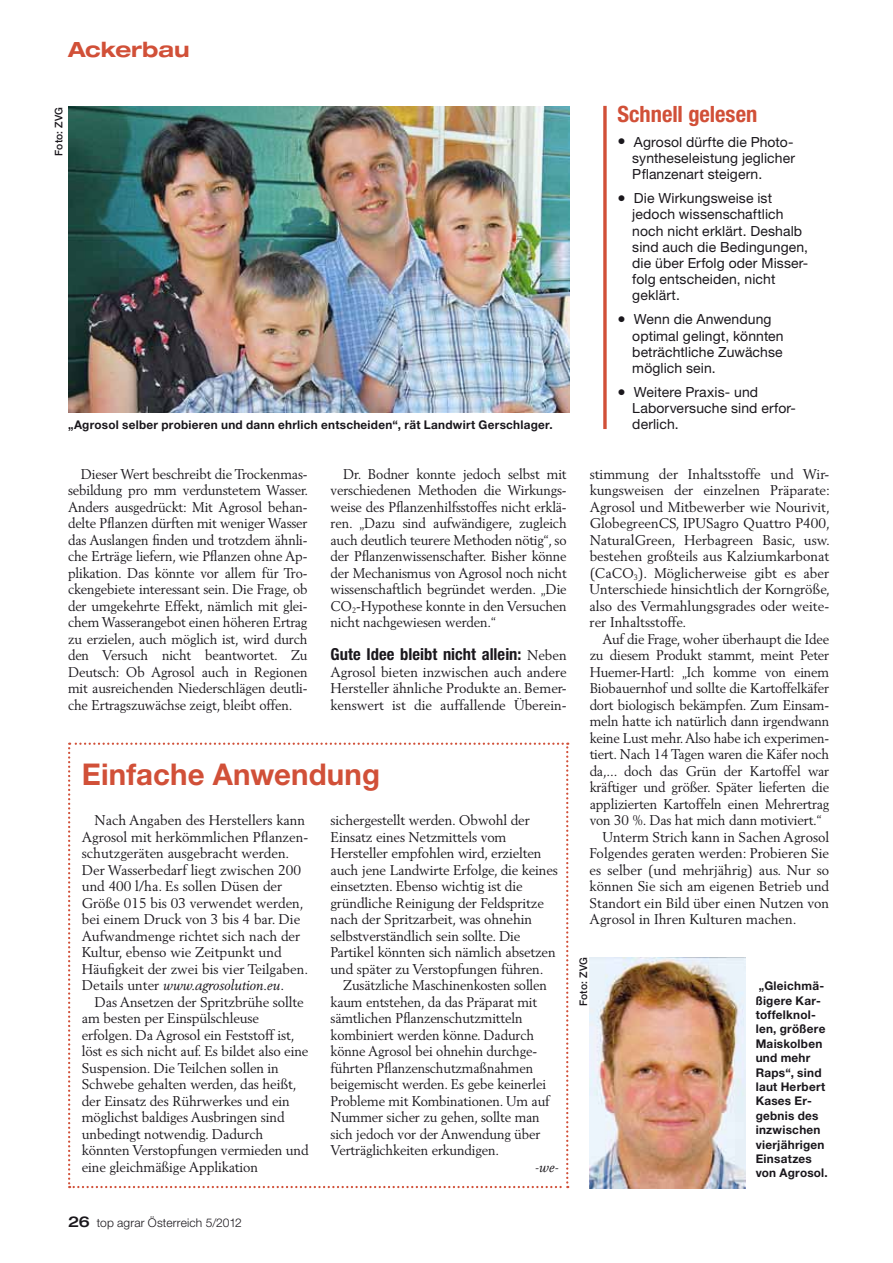
<style>
.page{position:relative;width:893px;height:1263px;background:#fff}
.page>*{position:absolute;margin:0;border:0;box-sizing:border-box;transform-origin:0 0}
.t1{font:700 30px "Helvetica Neue LT";letter-spacing:.005em;color:#d15038}
.t2{font:700 condensed 22.5px "Helvetica Neue LT";color:#d15038}
.t3{font:700 expanded 21px "Helvetica Neue LT";color:#d15038}
.t4{font:700 condensed 16.5px "Helvetica Neue LT";color:#1a171c}
.t5{font:13.95px/16.5px "Berling LT";letter-spacing:-.01em;color:#1a171c;text-align:justify;scale:.96 1}
.t6{font:13.95px/16.5px "Berling LT";letter-spacing:-.01em;color:#1a171c}
.t7{font:13.95px/16.2px "Helvetica Neue LT";letter-spacing:.01em;color:#1a171c}
.t8{font:italic 13.95px "Berling LT";color:#1a171c}
.t9{font:700 12px/14.4px "Helvetica Neue LT";letter-spacing:.025em;color:#1a171c}
.t10{font:300 12px "Helvetica Neue LT";letter-spacing:.01em;color:#1a171c}
.t11{font:500 10.5px "Helvetica Neue LT";letter-spacing:.01em;color:#1a171c}
.s1{font-family:"Berling LT";font-size:16.5px}
.s2{font-family:"Berling LT";font-weight:400;font-stretch:normal;font-size:13.95px}
.s3{font-style:italic}
.s4{font-weight:500;font-stretch:expanded;font-size:15px}
</style>
<div class="page">
<svg style="left:603px;top:106px;width:4px;height:323px"></svg>
<img style="left:590px;top:957px;width:155px;height:231px">
<img style="left:68px;top:106px;width:501px;height:306px">
<svg style="left:68px;top:742px;width:500px;height:446px"></svg>
<h3 class="t3" style="left:68px;top:36px;width:123px">Ackerbau</h3>
<p class="t11" style="left:53px;top:156px;width:50px;rotate:-90deg">Foto: ZVG</p>
<p class="t9" style="left:68px;top:417px;width:486px">„Agrosol selber probieren und dann ehrlich entscheiden“, rät Landwirt Gerschlager.</p>
<h2 class="t2" style="left:617px;top:101px;width:141px">Schnell gelesen</h2>
<p class="t7" style="left:632px;top:133px;width:164px;text-align:justify;text-indent:-15px"><span class="s1">•</span> Agrosol dürfte die Photo&shy;syntheseleistung jeglicher Pflanzenart steigern.</p>
<p class="t7" style="left:632px;top:190px;width:178px;text-indent:-15px"><span class="s1">•</span> Die Wirkungsweise ist jedoch wissenschaftlich noch nicht erklärt. Deshalb sind auch die Bedingungen, die über Erfolg oder Misser&shy;folg entscheiden, nicht geklärt.</p>
<p class="t7" style="left:632px;top:311px;width:153px;text-indent:-15px"><span class="s1">•</span> Wenn die Anwendung optimal gelingt, könnten beträchtliche Zuwächse möglich sein.</p>
<p class="t7" style="left:632px;top:384px;width:165px;text-indent:-15px"><span class="s1">•</span> Weitere Praxis- und<br>Laborversuche sind erfor&shy;derlich.</p>
<p class="t5" style="left:68px;top:465px;width:252px;text-indent:13px">Dieser Wert beschreibt die Trockenmas&shy;sebildung pro mm verdunstetem Wasser.<br>Anders ausgedrückt: Mit Agrosol behan&shy;delte Pflanzen dürften mit weniger Wasser das Auslangen finden und trotzdem ähnli&shy;che Erträge liefern, wie Pflanzen ohne Ap&shy;plikation. Das könnte vor allem für Tro&shy;ckengebiete interessant sein. Die Frage, ob der umgekehrte Effekt, nämlich mit glei&shy;chem Wasserangebot einen höheren Ertrag zu erzielen, auch möglich ist, wird durch den Versuch nicht beantwortet. Zu Deutsch: Ob Agrosol auch in Regionen mit ausreichenden Niederschlägen deutli&shy;che Ertragszuwächse zeigt, bleibt offen.</p>
<p class="t5" style="left:331px;top:465px;width:247px;text-indent:13px">Dr. Bodner konnte jedoch selbst mit verschiedenen Methoden die Wirkungs&shy;weise des Pflanzenhilfsstoffes nicht erklä&shy;ren. „Dazu sind aufwändigere, zugleich auch deutlich teurere Methoden nötig“, so der Pflanzenwissenschafter. Bisher könne der Mechanismus von Agrosol noch nicht wissenschaftlich begründet werden. „Die CO<sub>2</sub>-Hypothese konnte in den Versuchen nicht nachgewiesen werden.“</p>
<p class="t4" style="left:331px;top:644px;width:238px">Gute Idee bleibt nicht allein: <span class="s2">Neben</span></p>
<p class="t6" style="left:331px;top:663px;width:238px;text-align:justify">Agrosol bieten inzwischen auch andere Hersteller ähnliche Produkte an. Bemer&shy;kenswert ist die auffallende Überein-</p>
<h1 class="t1" style="left:82px;top:756px;width:300px">Einfache Anwendung</h1>
<p class="t6" style="left:82px;top:812px;width:228px;text-indent:13px">Nach Angaben des Herstellers kann Agrosol mit herkömmlichen Pflanzen&shy;schutzgeräten ausgebracht werden.<br>Der Wasserbedarf liegt zwischen 200 und 400 l/ha. Es sollen Düsen der Größe 015 bis 03 verwendet werden, bei einem Druck von 3 bis 4 bar. Die Aufwandmenge richtet sich nach der Kultur, ebenso wie Zeitpunkt und Häufigkeit der zwei bis vier Teilgaben.<br>Details unter <span class="s3">www.agrosolution.eu</span>.</p>
<p class="t6" style="left:82px;top:993px;width:228px;text-indent:13px">Das Ansetzen der Spritzbrühe sollte am besten per Einspülschleuse erfolgen. Da Agrosol ein Feststoff ist, löst es sich nicht auf. Es bildet also eine Suspension. Die Teilchen sollen in Schwebe gehalten werden, das heißt, der Einsatz des Rührwerkes und ein möglichst baldiges Ausbringen sind unbedingt notwendig. Dadurch könnten Verstopfungen vermieden und eine gleichmäßige Applikation</p>
<p class="t6" style="left:331px;top:812px;width:229px">sichergestellt werden. Obwohl der Einsatz eines Netzmittels vom Hersteller empfohlen wird, erzielten auch jene Landwirte Erfolge, die keines einsetzten. Ebenso wichtig ist die gründliche Reinigung der Feldspritze nach der Spritzarbeit, was ohnehin selbstverständlich sein sollte. Die Partikel könnten sich nämlich absetzen und später zu Verstopfungen führen.</p>
<p class="t5" style="left:331px;top:977px;width:230px;text-align:left;text-indent:13px">Zusätzliche Maschinenkosten sollen kaum entstehen, da das Präparat mit sämtlichen Pflanzenschutzmitteln kombiniert werden könne. Dadurch könne Agrosol bei ohnehin durchge&shy;führten Pflanzenschutzmaßnahmen beigemischt werden. Es gebe keinerlei Probleme mit Kombinationen. Um auf Nummer sicher zu gehen, sollte man sich jedoch vor der Anwendung über Verträglichkeiten erkundigen.</p>
<p class="t8" style="left:535px;top:1158px;width:25px">-we-</p>
<p class="t6" style="left:590px;top:465px;width:242px;text-align:justify">stimmung der Inhaltsstoffe und Wir&shy;kungsweisen der einzelnen Präparate:<br>Agrosol und Mitbewerber wie Nourivit, GlobegreenCS, IPUSagro Quattro P400, NaturalGreen, Herbagreen Basic, usw. bestehen großteils aus Kalziumkarbonat (CaCO<sub>3</sub>). Möglicherweise gibt es aber Unterschiede hinsichtlich der Korngröße, also des Vermahlungsgrades oder weite&shy;rer Inhaltsstoffe.</p>
<p class="t5" style="left:602px;top:630px;width:238px">Auf die Frage, woher überhaupt die Idee</p>
<p class="t5" style="left:590px;top:647px;width:251px">zu diesem Produkt stammt, meint Peter</p>
<p class="t5" style="left:590px;top:663px;width:251px">Huemer-Hartl: „Ich komme von einem</p>
<p class="t5" style="left:590px;top:680px;width:251px">Biobauernhof und sollte die Kartoffelkäfer</p>
<p class="t5" style="left:590px;top:696px;width:251px">dort biologisch bekämpfen. Zum Einsam-</p>
<p class="t5" style="left:590px;top:713px;width:251px">meln hatte ich natürlich dann irgendwann</p>
<p class="t5" style="left:590px;top:729px;width:251px">keine Lust mehr. Also habe ich experimen-</p>
<p class="t5" style="left:590px;top:746px;width:251px">tiert. Nach 14 Tagen waren die Käfer noch</p>
<p class="t5" style="left:590px;top:762px;width:251px">da,... doch das Grün der Kartoffel war</p>
<p class="t5" style="left:590px;top:779px;width:251px">kräftiger und größer. Später lieferten die</p>
<p class="t5" style="left:590px;top:795px;width:251px">applizierten Kartoffeln einen Mehrertrag</p>
<p class="t5" style="left:590px;top:812px;width:243px">von 30 %. Das hat mich dann motiviert.“</p>
<p class="t6" style="left:602px;top:828px;width:228px">Unterm Strich kann in Sachen Agrosol</p>
<p class="t6" style="left:590px;top:845px;width:241px">Folgendes geraten werden: Probieren Sie</p>
<p class="t6" style="left:590px;top:861px;width:241px">es selber (und mehrjährig) aus. Nur so</p>
<p class="t6" style="left:590px;top:878px;width:241px">können Sie sich am eigenen Betrieb und</p>
<p class="t6" style="left:590px;top:894px;width:241px">Standort ein Bild über einen Nutzen von</p>
<p class="t6" style="left:590px;top:911px;width:208px">Agrosol in Ihren Kulturen machen.</p>
<p class="t11" style="left:577px;top:1006px;width:50px;rotate:-90deg">Foto: ZVG</p>
<p class="t9" style="left:756px;top:978px;width:74px">„Gleichmä&shy;ßigere Kar&shy;toffelknol&shy;len, größere<br>Maiskolben und mehr<br>Raps“, sind laut Herbert<br>Kases Er&shy;gebnis des inzwischen vierjährigen<br>Einsatzes von Agrosol.</p>
<p class="t10" style="left:68px;top:1215px;width:175px"><span class="s4">26</span> top agrar Österreich 5/2012</p>
</div>
